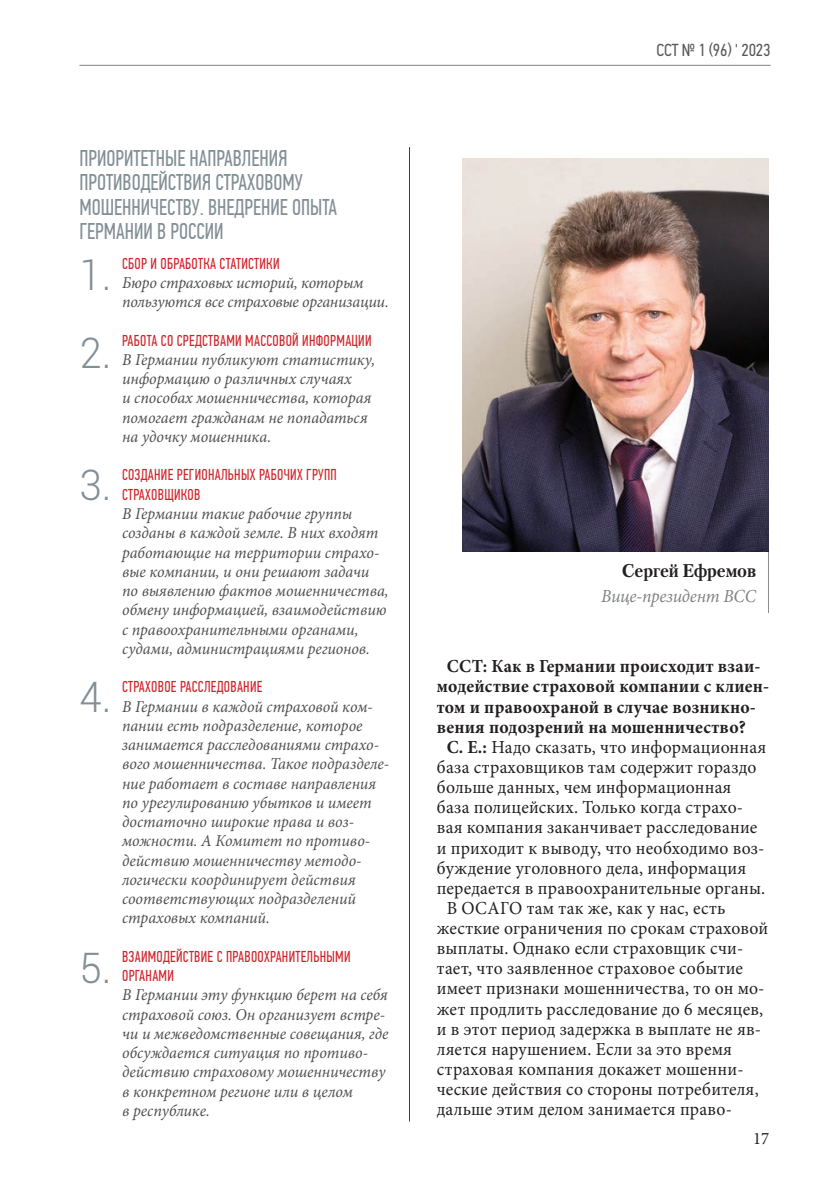
<style>
.page{position:relative;width:819px;height:1191px;background:#fff}
.page>*{position:absolute;margin:0;border:0;box-sizing:border-box;transform-origin:0 0}
.t1{font:300 42px "Roboto";color:#828f96;scale:.96 1}
.Бокс_Заголовок{font:22.75px/24.5px "PF Din Text Comp Pro";color:#828f96;scale:.96 1}
.Осн_текст{font:18.38px/20.1px "Minion Pro";letter-spacing:.01em;color:#231f20;scale:.96 1}
.Ответ{font:18.38px/20.1px "Minion Pro";letter-spacing:.01em;color:#231f20;scale:.96 1}
.Вопрос_интервью{font:700 18.38px/20.1px "Minion Pro";letter-spacing:.01em;color:#231f20;scale:.96 1}
.t2{font:italic 18.38px "Minion Pro";letter-spacing:-.01em;color:#808285;scale:.96 1}
.t3{font:700 18.38px "Petersburg C";letter-spacing:-.01em;color:#231f20;scale:.96 1}
.t4{font:17.5px "PF Din Text Cond Pro";letter-spacing:-.01em;color:#57585a;scale:.96 1}
.t5{font:17.5px "Minion Pro";color:#231f20;scale:.96 1}
.Бокс_текст{font:italic 16.62px/19.2px "Minion Pro";color:#4e4f50;scale:.96 1}
.Бокс_рубленый{font:15.75px/19.2px "PF Din Text Comp Pro";letter-spacing:.02em;color:#d1232a;scale:.96 1}
.s1{font-weight:700}
</style>
<div class="page">
<hr style="left:79px;top:65px;width:691px;height:1px;background:#808285">
<hr style="left:768px;top:551px;width:1px;height:62px;background:#8a8c8f">
<img style="left:462px;top:159px;width:306px;height:392px">
<hr style="left:409px;top:147px;width:1px;height:974px;background:#1a4382">
<p class="Бокс_Заголовок" style="left:79px;top:146px;width:270px">ПРИОРИТЕТНЫЕ НАПРАВЛЕНИЯ<br>ПРОТИВОДЕЙСТВИЯ СТРАХОВОМУ<br>МОШЕННИЧЕСТВУ. ВНЕДРЕНИЕ ОПЫТА<br>ГЕРМАНИИ В РОССИИ</p>
<p class="Бокс_рубленый" style="left:122px;top:254px;width:165px">СБОР И ОБРАБОТКА СТАТИСТИКИ</p>
<p class="Бокс_текст" style="left:122px;top:273px;width:279px">Бюро страховых историй, которым пользуются все страховые организации.</p>
<p class="Бокс_рубленый" style="left:122px;top:331px;width:261px">РАБОТА СО СРЕДСТВАМИ МАССОВОЙ ИНФОРМАЦИИ</p>
<p class="Бокс_текст" style="left:122px;top:350px;width:265px">В Германии публикуют статистику, информацию о различных случаях<br>и способах мошенничества, которая помогает гражданам не попадаться на удочку мошенника.</p>
<p class="Бокс_рубленый" style="left:122px;top:465px;width:225px">СОЗДАНИЕ РЕГИОНАЛЬНЫХ РАБОЧИХ ГРУПП<br>СТРАХОВЩИКОВ</p>
<p class="Бокс_текст" style="left:122px;top:504px;width:279px">В Германии такие рабочие группы созданы в каждой земле. В них входят работающие на территории страхо&shy;вые компании, и они решают задачи по выявлению фактов мошенничества, обмену информацией, взаимодействию с правоохранительными органами, судами, администрациями регионов.</p>
<p class="Бокс_рубленый" style="left:122px;top:677px;width:148px">СТРАХОВОЕ РАССЛЕДОВАНИЕ</p>
<p class="Бокс_текст" style="left:122px;top:696px;width:280px">В Германии в каждой страховой ком&shy;пании есть подразделение, которое занимается расследованиями страхо&shy;вого мошенничества. Такое подразделе&shy;ние работает в составе направления по урегулированию убытков и имеет достаточно широкие права и воз&shy;можности. А Комитет по противо&shy;действию мошенничеству методо&shy;логически координирует действия соответствующих подразделений страховых компаний.</p>
<p class="Бокс_рубленый" style="left:122px;top:947px;width:239px">ВЗАИМОДЕЙСТВИЕ С ПРАВООХРАНИТЕЛЬНЫМИ<br>ОРГАНАМИ</p>
<p class="Бокс_текст" style="left:122px;top:985px;width:279px">В Германии эту функцию берет на себя страховой союз. Он организует встре&shy;чи и межведомственные совещания, где обсуждается ситуация по противо&shy;действию страховому мошенничеству в конкретном регионе или в целом<br>в республике.</p>
<p class="t1" style="left:79px;top:245px;width:35px">1.</p>
<p class="t1" style="left:79px;top:324px;width:35px">2.</p>
<p class="t1" style="left:79px;top:456px;width:35px">3.</p>
<p class="t1" style="left:79px;top:667px;width:35px">4.</p>
<p class="t1" style="left:79px;top:939px;width:35px">5.</p>
<p class="t4" style="left:656px;top:40px;width:120px">CСТ № 1 (96) ' 2023</p>
<p class="t3" style="left:622px;top:559px;width:141px">Сергей Ефремов</p>
<p class="t2" style="left:601px;top:583px;width:163px">Вице-президент ВСС</p>
<p class="Вопрос_интервью" style="left:437px;top:656px;width:348px;text-indent:10px">ССТ: Как в Германии происходит взаи&shy;модействие страховой компании с клиен&shy;том и правоохраной в случае возникно&shy;вения подозрений на мошенничество?</p>
<p class="Ответ" style="left:437px;top:737px;width:344px;text-indent:10px"><span class="s1">С. Е.:</span> Надо сказать, что информационная база страховщиков там содержит гораздо больше данных, чем информационная база полицейских. Только когда страхо&shy;вая компания заканчивает расследование и приходит к выводу, что необходимо воз&shy;буждение уголовного дела, информация передается в правоохранительные органы.</p>
<p class="Осн_текст" style="left:437px;top:898px;width:347px;text-indent:10px">В ОСАГО там так же, как у нас, есть жесткие ограничения по срокам страховой выплаты. Однако если страховщик счи&shy;тает, что заявленное страховое событие имеет признаки мошенничества, то он мо&shy;жет продлить расследование до 6 месяцев, и в этот период задержка в выплате не яв&shy;ляется нарушением. Если за это время страховая компания докажет мошенни&shy;ческие действия со стороны потребителя, дальше этим делом занимается право-</p>
<p class="t5" style="left:753px;top:1126px;width:18px">17</p>
</div>
